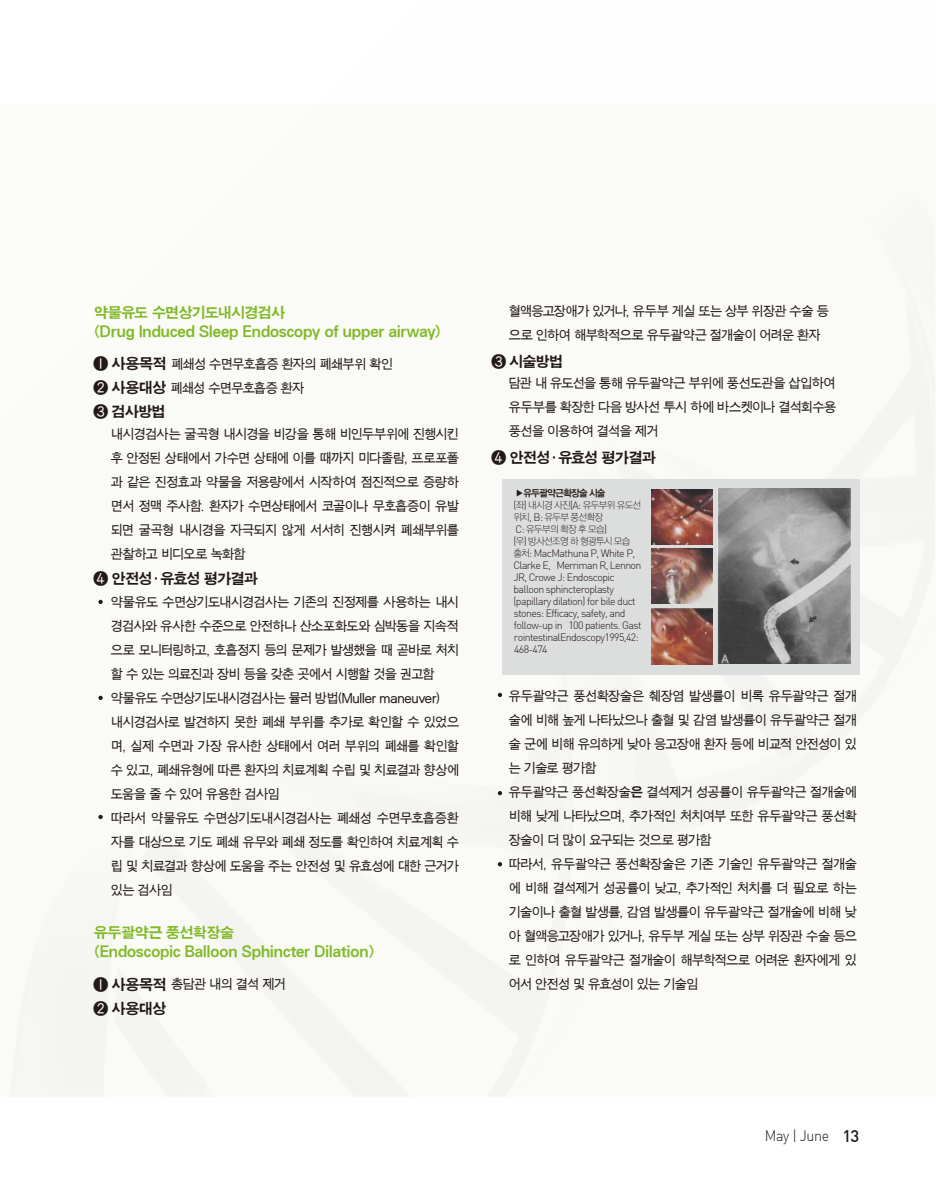
<style>
.page{position:relative;width:936px;height:1191px;background:#fff}
.page>*{position:absolute;margin:0;border:0;box-sizing:border-box;transform-origin:0 0}
.t1{font:15px/19.2px "SMK Gothic Std Regular KS Cms UHC H";letter-spacing:-.09em;color:#81b927}
.t2{font:15px "SMK Gothic Std Regular KS Cms UHC H";letter-spacing:-.1em;color:#231916}
.t3{font:15px "Dinlig";letter-spacing:-.025em;color:#231916;scale:.95 1}
.t4{font:13.5px/24px "SMJ Gothic 10 Std Regular KS Cms UHC H";letter-spacing:-.105em;color:#231916;scale:.95 1}
.t5{font:10.5px/12px "Dinlig";letter-spacing:-.055em;color:#231916}
.t6{font:9.75px/12px "YDVYGO Std 11 KS Cms UHC H";letter-spacing:-.065em;color:#231916;scale:.95 1}
.t7{font:9.75px "YDVYGO Std 14 KS Cms UHC H";letter-spacing:-.065em;color:#231916}
.s1{font-family:"SMK Gothic Std Regular KS Cms UHC H";font-size:15px}
.s2{font-family:"Dinlig";font-size:10.5px}
.s3{font-family:"YDVYGO Std 11 KS Cms UHC H";font-size:9.75px}
.s4{font-family:"SMK Gothic Std Regular KS Cms UHC H"}
.s5{font-family:"Dinmed";font-size:16.5px}
</style>
<div class="page">
<img style="left:11px;top:1095px;width:50px;height:2px">
<img style="left:99px;top:345px;width:453px;height:302px">
<img style="left:323px;top:492px;width:612px;height:603px">
<img style="left:99px;top:345px;width:379px;height:228px">
<img style="left:397px;top:566px;width:538px;height:529px">
<img style="left:99px;top:345px;width:306px;height:155px">
<img style="left:470px;top:640px;width:465px;height:455px">
<img style="left:569px;top:729px;width:366px;height:366px">
<img style="left:642px;top:802px;width:293px;height:293px">
<img style="left:715px;top:876px;width:220px;height:219px">
<img style="left:788px;top:949px;width:147px;height:146px">
<img style="left:861px;top:1022px;width:74px;height:73px">
<img style="left:20px;top:681px;width:343px;height:407px">
<div style="left:10px;top:1014px;width:57px;height:81px;background:#f6f7f3"></div>
<svg style="left:98px;top:600px;width:5px;height:4px"></svg>
<svg style="left:98px;top:695px;width:5px;height:5px"></svg>
<svg style="left:98px;top:815px;width:5px;height:4px"></svg>
<svg style="left:497px;top:693px;width:5px;height:4px"></svg>
<svg style="left:497px;top:791px;width:5px;height:4px"></svg>
<svg style="left:497px;top:862px;width:5px;height:4px"></svg>
<div style="left:502px;top:479px;width:357px;height:196px;background:#dcdddd"></div>
<img style="left:717px;top:488px;width:133px;height:176px">
<img style="left:651px;top:489px;width:61px;height:55px">
<img style="left:651px;top:548px;width:61px;height:56px">
<img style="left:651px;top:608px;width:61px;height:56px">
<p class="t1" style="left:94px;top:303px;width:349px">약물유도 수면상기도내시경검사<br>(Drug Induced Sleep Endoscopy of upper airway)</p>
<p class="t4" style="left:94px;top:352px;width:317px"><span class="s1">❶ 사용목적</span> 폐쇄성 수면무호흡증 환자의 폐쇄부위 확인<br><span class="s1">❷ 사용대상</span> 폐쇄성 수면무호흡증 환자</p>
<p class="t2" style="left:94px;top:405px;width:74px">❸ 검사방법</p>
<p class="t4" style="left:111px;top:422px;width:369px;text-align:justify">내시경검사는 굴곡형 내시경을 비강을 통해 비인두부위에 진행시킨 후 안정된 상태에서 가수면 상태에 이를 때까지 미다졸람, 프로포폴 과 같은 진정효과 약물을 저용량에서 시작하여 점진적으로 증량하 면서 정맥 주사함. 환자가 수면상태에서 코골이나 무호흡증이 유발 되면 굴곡형 내시경을 자극되지 않게 서서히 진행시켜 폐쇄부위를 관찰하고 비디오로 녹화함</p>
<p class="t2" style="left:94px;top:572px;width:166px">❹ 안전성·유효성 평가결과</p>
<p class="t4" style="left:111px;top:590px;width:369px">약물유도 수면상기도내시경검사는 기존의 진정제를 사용하는 내시 경검사와 유사한 수준으로 안전하나 산소포화도와 심박동을 지속적 으로 모니터링하고, 호흡정지 등의 문제가 발생했을 때 곧바로 처치 할 수 있는 의료진과 장비 등을 갖춘 곳에서 시행할 것을 권고함 약물유도 수면상기도내시경검사는 뮬러 방법(Muller maneuver) 내시경검사로 발견하지 못한 폐쇄 부위를 추가로 확인할 수 있었으 며, 실제 수면과 가장 유사한 상태에서 여러 부위의 폐쇄를 확인할 수 있고, 폐쇄유형에 따른 환자의 치료계획 수립 및 치료결과 향상에 도움을 줄 수 있어 유용한 검사임<br>따라서 약물유도 수면상기도내시경검사는 폐쇄성 수면무호흡증환 자를 대상으로 기도 폐쇄 유무와 폐쇄 정도를 확인하여 치료계획 수 립 및 치료결과 향상에 도움을 주는 안전성 및 유효성에 대한 근거가 있는 검사임</p>
<p class="t1" style="left:94px;top:924px;width:283px">유두괄약근 풍선확장술<br>(Endoscopic Balloon Sphincter Dilation)</p>
<p class="t4" style="left:94px;top:973px;width:204px"><span class="s1">❶ 사용목적</span> 총담관 내의 결석 제거</p>
<p class="t2" style="left:94px;top:1001px;width:74px">❷ 사용대상</p>
<p class="t4" style="left:508px;top:300px;width:339px">혈액응고장애가 있거나, 유두부 게실 또는 상부 위장관 수술 등 으로 인하여 해부학적으로 유두괄약근 절개술이 어려운 환자</p>
<p class="t2" style="left:491px;top:354px;width:74px">❸ 시술방법</p>
<p class="t4" style="left:508px;top:372px;width:347px;text-align:justify">담관 내 유도선을 통해 유두괄약근 부위에 풍선도관을 삽입하여 유두부를 확장한 다음 방사선 투시 하에 바스켓이나 결석회수용 풍선을 이용하여 결석을 제거</p>
<p class="t2" style="left:491px;top:450px;width:166px">❹ 안전성·유효성 평가결과</p>
<p class="t7" style="left:515px;top:488px;width:92px">▶유두괄약근확장술 시술</p>
<p class="t6" style="left:513px;top:499px;width:136px"><span class="s2">(</span>좌<span class="s2">)</span> 내시경 사진<span class="s2">(A:</span> 유두부위 유도선 위치<span class="s2">, B:</span> 유두부 풍선확장<br><span class="s2">C:</span> 유두부의 확장 후 모습<span class="s2">)<br>(</span>우<span class="s2">)</span> 방사선조영 하 형광투시 모습</p>
<p class="t5" style="left:513px;top:547px;width:130px"><span class="s3">출처</span>: MacMathuna P, White P,<br>Clarke E, Merriman R, Lennon<br>JR, Crowe J: Endoscopic balloon sphincteroplasty (papillary dilation) for bile duct stones: Efficacy, safety, and follow-up in 100 patients. Gast rointestinalEndoscopy1995,42:<br>468-474</p>
<p class="t4" style="left:508px;top:684px;width:369px">유두괄약근 풍선확장술은 췌장염 발생률이 비록 유두괄약근 절개 술에 비해 높게 나타났으나 출혈 및 감염 발생률이 유두괄약근 절개 술 군에 비해 유의하게 낮아 응고장애 환자 등에 비교적 안전성이 있 는 기술로 평가함<br>유두괄약근 풍선확장술<span class="s4">은</span> 결석제거 성공률이 유두괄약근 절개술에 비해 낮게 나타났으며, 추가적인 처치여부 또한 유두괄약근 풍선확 장술이 더 많이 요구되는 것으로 평가함<br>따라서, 유두괄약근 풍선확장술은 기존 기술인 유두괄약근 절개술 에 비해 결석제거 성공률이 낮고, 추가적인 처치를 더 필요로 하는 기술이나 출혈 발생률, 감염 발생률이 유두괄약근 절개술에 비해 낮 아 혈액응고장애가 있거나, 유두부 게실 또는 상부 위장관 수술 등으 로 인하여 유두괄약근 절개술이 해부학적으로 어려운 환자에게 있 어서 안전성 및 유효성이 있는 기술임</p>
<p class="t3" style="left:764px;top:1126px;width:101px">May | June <span class="s5">13</span></p>
</div>
